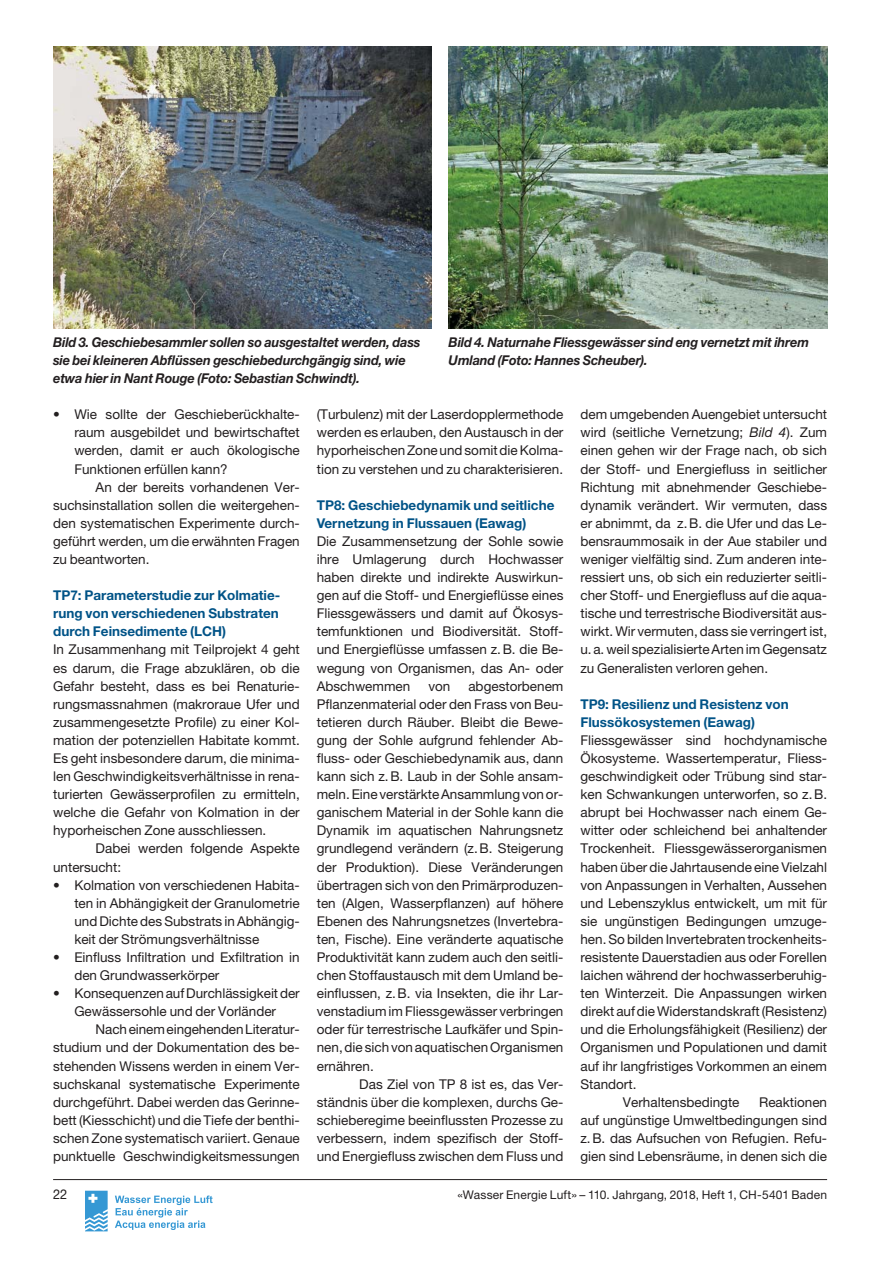
<style>
.page{position:relative;width:893px;height:1263px;background:#fff}
.page>*{position:absolute;margin:0;border:0;box-sizing:border-box;transform-origin:0 0}
.t1{font:13.5px/18.1px "Helvetica Neue";color:#231f20;text-align:justify}
.t2{font:italic 700 13.5px/18.1px "Helvetica Neue";letter-spacing:-.01em;color:#231f20;scale:.95 1}
.t3{font:700 13.5px/18.1px "Helvetica Neue";color:#005387}
.t4{font:13.5px "Helvetica Neue";color:#231f20;scale:.95 1}
.t5{font:12px "Helvetica Neue";letter-spacing:.01em;color:#231f20}
.s1{font-style:italic}
</style>
<div class="page">
<hr style="left:53px;top:1179px;width:774px;height:1px;background:#231f20">
<svg style="left:85px;top:1191px;width:23px;height:40px"></svg>
<svg style="left:115px;top:1196px;width:98px;height:34px"></svg>
<img style="left:53px;top:47px;width:379px;height:282px">
<img style="left:449px;top:47px;width:378px;height:282px">
<p class="t2" style="left:53px;top:334px;width:388px">Bild 3. Geschiebesammler sollen so ausgestaltet werden, dass sie bei kleineren Abflüssen geschiebedurchgängig sind, wie etwa hier in Nant Rouge (Foto: Sebastian Schwindt).</p>
<p class="t2" style="left:449px;top:334px;width:381px">Bild 4. Naturnahe Fliessgewässer sind eng vernetzt mit ihrem<br>Umland (Foto: Hannes Scheuber).</p>
<p class="t1" style="left:74px;top:407px;width:227px;text-indent:-21px">• Wie sollte der Geschieberückhalte&shy;raum ausgebildet und bewirtschaftet werden, damit er auch ökologische Funktionen erfüllen kann?</p>
<p class="t1" style="left:53px;top:479px;width:248px;text-indent:43px">An der bereits vorhandenen Ver&shy;suchsinstallation sollen die weitergehen&shy;den systematischen Experimente durch&shy;geführt werden, um die erwähnten Fragen zu beantworten.</p>
<p class="t3" style="left:53px;top:588px;width:229px;text-align:justify">TP7: Parameterstudie zur Kolmatie&shy;rung von verschiedenen Substraten durch Feinsedimente (LCH)</p>
<p class="t1" style="left:53px;top:642px;width:248px">In Zusammenhang mit Teilprojekt 4 geht es darum, die Frage abzuklären, ob die Gefahr besteht, dass es bei Renaturie&shy;rungsmassnahmen (makroraue Ufer und zusammengesetzte Profile) zu einer Kol&shy;mation der potenziellen Habitate kommt.<br>Es geht insbesondere darum, die minima&shy;len Geschwindigkeitsverhältnisse in rena&shy;turierten Gewässerprofilen zu ermitteln, welche die Gefahr von Kolmation in der hyporheischen Zone ausschliessen.</p>
<p class="t1" style="left:53px;top:841px;width:248px;text-indent:43px">Dabei werden folgende Aspekte untersucht:</p>
<p class="t1" style="left:74px;top:877px;width:227px;text-indent:-21px">• Kolmation von verschiedenen Habita&shy;ten in Abhängigkeit der Granulometrie und Dichte des Substrats in Abhängig&shy;keit der Strömungsverhältnisse</p>
<p class="t1" style="left:74px;top:949px;width:227px;text-indent:-21px">• Einfluss Infiltration und Exfiltration in den Grundwasserkörper</p>
<p class="t1" style="left:53px;top:986px;width:248px;text-align:center">• Konsequenzen auf Durchlässigkeit der<br>Gewässersohle und der Vorländer</p>
<p class="t1" style="left:53px;top:1022px;width:248px;text-indent:43px">Nach einem eingehenden Literatur&shy;studium und der Dokumentation des be&shy;stehenden Wissens werden in einem Ver&shy;suchskanal systematische Experimente durchgeführt. Dabei werden das Gerinne&shy;bett (Kiesschicht) und die Tiefe der benthi&shy;schen Zone systematisch variiert. Genaue punktuelle Geschwindigkeitsmessungen</p>
<p class="t1" style="left:317px;top:407px;width:248px">(Turbulenz) mit der Laserdopplermethode werden es erlauben, den Austausch in der hyporheischen Zone und somit die Kolma&shy;tion zu verstehen und zu charakterisieren.</p>
<p class="t3" style="left:317px;top:497px;width:239px">TP8: Geschiebedynamik und seitliche<br>Vernetzung in Flussauen (Eawag)</p>
<p class="t1" style="left:317px;top:533px;width:248px">Die Zusammensetzung der Sohle sowie ihre Umlagerung durch Hochwasser haben direkte und indirekte Auswirkun&shy;gen auf die Stoff- und Energieflüsse eines Fliessgewässers und damit auf Ökosys&shy;temfunktionen und Biodiversität. Stoff&shy;und Energieflüsse umfassen z. B. die Be&shy;wegung von Organismen, das An- oder Abschwemmen</p>
<p class="t1" style="left:317px;top:678px;width:248px;text-indent:152px">abgestorbenem Pflanzenmaterial oder den Frass von Beu&shy;tetieren durch Räuber. Bleibt die Bewe&shy;gung der Sohle aufgrund fehlender Ab&shy;fluss- oder Geschiebedynamik aus, dann kann sich z. B. Laub in der Sohle ansam&shy;meln. Eine verstärkte Ansammlung von or&shy;ganischem Material in der Sohle kann die Dynamik im aquatischen Nahrungsnetz grundlegend verändern (z. B. Steigerung der Produktion). Diese Veränderungen übertragen sich von den Primärproduzen&shy;ten (Algen, Wasserpflanzen) auf höhere Ebenen des Nahrungsnetzes (Invertebra&shy;ten, Fische). Eine veränderte aquatische Produktivität kann zudem auch den seitli&shy;chen Stoffaustausch mit dem Umland be&shy;einflussen, z. B. via Insekten, die ihr Lar&shy;venstadium im Fliessgewässer verbringen oder für terrest rische Laufkäfer und Spin&shy;nen, die sich von aquatischen Organismen ernähren.</p>
<p class="t1" style="left:317px;top:1076px;width:248px;text-indent:43px">Das Ziel von TP 8 ist es, das Ver&shy;ständnis über die komplexen, durchs Ge&shy;schieberegime beeinflussten Prozesse zu verbessern, indem spezifisch der Stoff&shy;und Energiefluss zwischen dem Fluss und</p>
<p class="t1" style="left:428px;top:678px;width:24px">von</p>
<p class="t1" style="left:580px;top:407px;width:248px">dem umgebenden Auengebiet untersucht wird (seitliche Vernetzung; <span class="s1">Bild 4</span>). Zum einen gehen wir der Frage nach, ob sich der Stoff- und Energiefluss in seitlicher Richtung mit abnehmender Geschiebe&shy;dynamik verändert. Wir vermuten, dass er abnimmt, da z. B. die Ufer und das Le&shy;bensraummosaik in der Aue stabiler und weniger vielfältig sind. Zum anderen inte&shy;ressiert uns, ob sich ein reduzierter seitli&shy;cher Stoff- und Energiefluss auf die aqua&shy;tische und terrestrische Biodiversität aus&shy;wirkt. Wir vermuten, dass sie verringert ist, u. a. weil spezialisierte Arten im Gegensatz zu Generalisten verloren gehen.</p>
<p class="t3" style="left:580px;top:696px;width:210px">TP9: Resilienz und Resistenz von<br>Flussökosystemen (Eawag)</p>
<p class="t1" style="left:580px;top:732px;width:248px">Fliessgewässer sind hochdynamische</p>
<p class="t1" style="left:580px;top:750px;width:248px">Ökosysteme. Wassertemperatur, Fliess-</p>
<p class="t1" style="left:580px;top:769px;width:248px">geschwindigkeit oder Trübung sind star-</p>
<p class="t1" style="left:580px;top:787px;width:248px">ken Schwankungen unterworfen, so z. B.</p>
<p class="t1" style="left:580px;top:805px;width:248px">abrupt bei Hochwasser nach einem Ge-</p>
<p class="t1" style="left:580px;top:823px;width:248px">witter oder schleichend bei anhaltender</p>
<p class="t1" style="left:580px;top:841px;width:248px">Trockenheit. Fliessgewässerorganismen</p>
<p class="t1" style="left:580px;top:859px;width:248px">haben über die Jahrtausende eine Vielzahl</p>
<p class="t1" style="left:580px;top:877px;width:248px">von Anpassungen in Verhalten, Aussehen</p>
<p class="t1" style="left:580px;top:895px;width:248px">und Lebenszyklus entwickelt, um mit für</p>
<p class="t1" style="left:580px;top:913px;width:248px">sie ungünstigen Bedingungen umzuge-</p>
<p class="t1" style="left:580px;top:931px;width:248px">hen. So bilden Invertebraten trockenheits-</p>
<p class="t1" style="left:580px;top:949px;width:248px">resistente Dauerstadien aus oder Forellen</p>
<p class="t1" style="left:580px;top:968px;width:248px">laichen während der hochwasserberuhig-</p>
<p class="t1" style="left:580px;top:986px;width:248px">ten Winterzeit. Die Anpassungen wirken</p>
<p class="t1" style="left:580px;top:1004px;width:248px">direkt auf die Widerstandskraft (Resistenz)</p>
<p class="t1" style="left:580px;top:1022px;width:248px">und die Erholungsfähigkeit (Resilienz) der</p>
<p class="t1" style="left:580px;top:1040px;width:248px">Organismen und Populationen und damit</p>
<p class="t1" style="left:580px;top:1058px;width:248px">auf ihr langfristiges Vorkommen an einem</p>
<p class="t1" style="left:580px;top:1076px;width:58px">Standort.</p>
<p class="t1" style="left:623px;top:1094px;width:118px">Verhaltensbedingte</p>
<p class="t1" style="left:580px;top:1094px;width:248px;text-indent:179px">Reaktionen auf ungünstige Umweltbedingungen sind z. B. das Aufsuchen von Refugien. Refu&shy;gien sind Lebensräume, in denen sich die</p>
<p class="t4" style="left:53px;top:1190px;width:16px">22</p>
<p class="t5" style="left:457px;top:1191px;width:371px">«Wasser Energie Luft» – 110. Jahrgang, 2018, Heft 1, CH-5401 Baden</p>
</div>
